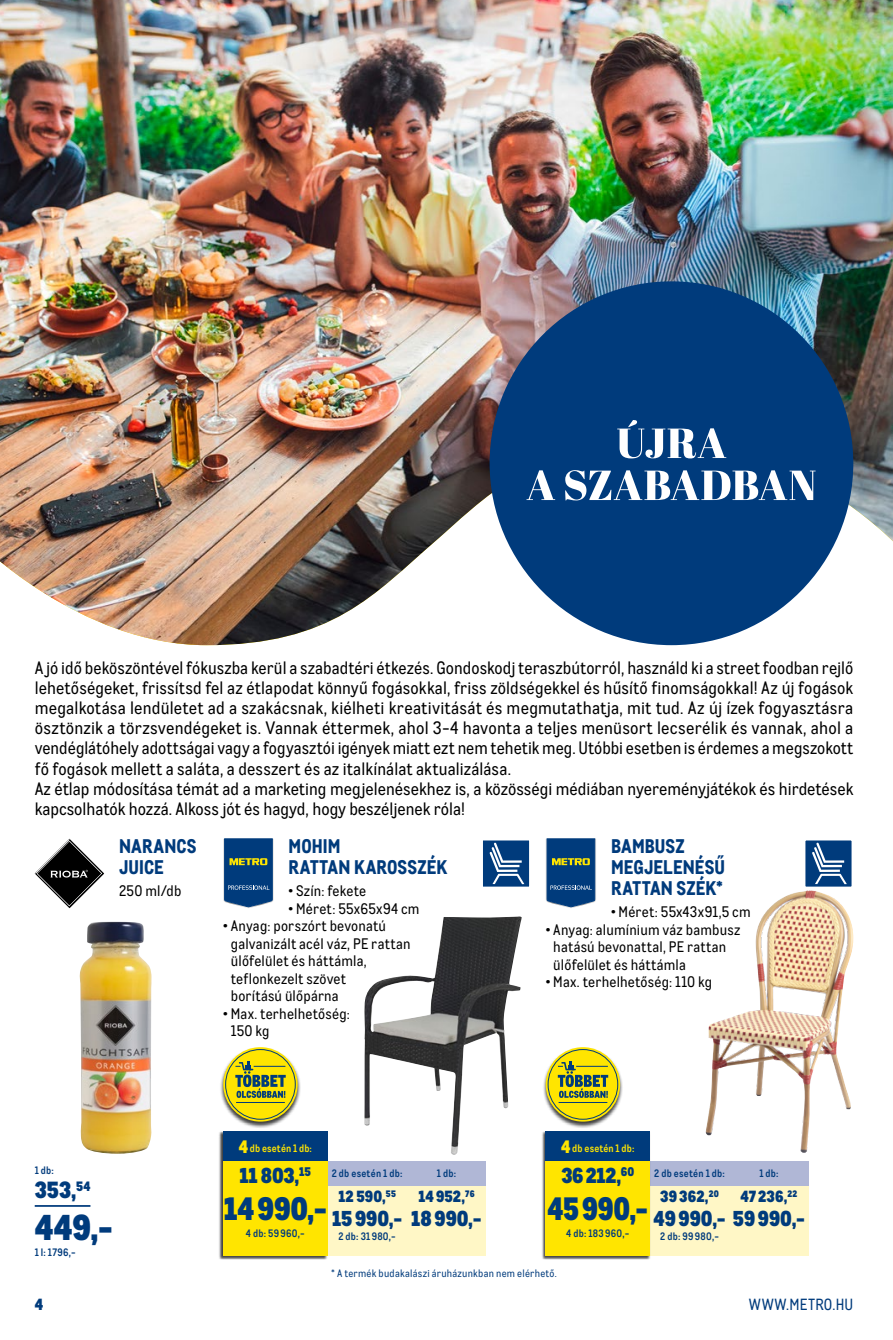
<style>
.page{position:relative;width:893px;height:1340px;background:#fff}
.page>*{position:absolute;margin:0;border:0;box-sizing:border-box;transform-origin:0 0}
.t1{font:900 35px "CA Metro";color:#003b7c}
.t2{font:900 31.5px "CA Metro";letter-spacing:-.01em;color:#003b7c}
.t3{font:900 31.5px "CA Metro";letter-spacing:-.01em;color:#003b7c;scale:.95 1}
.t4{font:900 22.75px "CA Metro";color:#003b7c}
.t5{font:900 21px "CA Metro";color:#003b7c}
.t6{font:800 19.25px/21px "CA Metro";letter-spacing:.005em;color:#003b7c}
.t7{font:17.5px/20.1px "CA Metro";letter-spacing:.005em;color:#000}
.t8{font:900 15.75px "CA Metro";letter-spacing:.01em;color:#003b7c}
.t9{font:15.75px "CA Metro";letter-spacing:.015em;color:#003b7c}
.t10{font:14.88px/17.5px "CA Metro";letter-spacing:.01em;color:#000}
.t11{font:700 10.5px "CA Metro";letter-spacing:.025em;color:#003b7c}
.t12{font:10.5px "CA Metro";letter-spacing:.025em;color:#003b7c}
.t13{font:700 10.5px "CA Metro";letter-spacing:.015em;color:#ffe500}
.s1{font-family:"CA Metro Superfat"}
.s2{font-weight:900;font-size:17.5px}
</style>
<div class="page">
<img style="left:0;top:0;width:893px;height:645px">
<div style="left:490px;top:281px;width:363px;height:364px;background:#003b7c;border-radius:50%"></div>
<svg style="left:526px;top:470px;width:290px;height:30px"></svg>
<svg style="left:617px;top:420px;width:109px;height:38px"></svg>
<img style="left:364px;top:916px;width:158px;height:238px">
<img style="left:705px;top:890px;width:148px;height:262px">
<hr style="left:35px;top:1205px;width:55px;height:1px;background:#003b7c">
<div style="left:220px;top:1047px;width:81px;height:81px;background:#000;opacity:.75"></div>
<svg style="left:223px;top:1047px;width:75px;height:74px;background:#e9d60d"></svg>
<div style="left:225px;top:1049px;width:71px;height:70px;border:1px solid #003b7c;border-radius:50%"></div>
<hr style="left:236px;top:1102px;width:49px;height:1px;background:#003b7c">
<svg style="left:235px;top:1061px;width:51px;height:36px;background:#9ba230"></svg>
<div style="left:407px;top:1161px;width:79px;height:25px;background:#b0b7d6"></div>
<div style="left:407px;top:1230px;width:79px;height:25px;background:#fff7c6"></div>
<div style="left:407px;top:1204px;width:79px;height:26px;background:#fff7c6"></div>
<div style="left:407px;top:1186px;width:79px;height:18px;background:#fff7c6"></div>
<div style="left:327px;top:1161px;width:80px;height:25px;background:#b0b7d6"></div>
<div style="left:327px;top:1230px;width:80px;height:25px;background:#fff7c6"></div>
<div style="left:327px;top:1204px;width:80px;height:26px;background:#fff7c6"></div>
<div style="left:327px;top:1186px;width:80px;height:18px;background:#fff7c6"></div>
<div style="left:219px;top:1130px;width:109px;height:129px;background:#000;opacity:.75"></div>
<div style="left:223px;top:1131px;width:104px;height:30px;background:#003b7c"></div>
<div style="left:223px;top:1226px;width:104px;height:29px;background:#ffe500"></div>
<div style="left:223px;top:1190px;width:104px;height:36px;background:#ffe500"></div>
<div style="left:223px;top:1161px;width:104px;height:29px;background:#ffe500"></div>
<div style="left:542px;top:1047px;width:81px;height:81px;background:#000;opacity:.75"></div>
<svg style="left:546px;top:1047px;width:74px;height:74px;background:#e9d60c"></svg>
<div style="left:548px;top:1049px;width:70px;height:70px;border:1px solid #003b7c;border-radius:50%"></div>
<hr style="left:559px;top:1102px;width:48px;height:1px;background:#003b7c">
<svg style="left:558px;top:1061px;width:50px;height:36px;background:#99a130"></svg>
<div style="left:729px;top:1161px;width:80px;height:25px;background:#b0b7d6"></div>
<div style="left:729px;top:1230px;width:80px;height:25px;background:#fff7c6"></div>
<div style="left:729px;top:1204px;width:80px;height:26px;background:#fff7c6"></div>
<div style="left:729px;top:1186px;width:80px;height:18px;background:#fff7c6"></div>
<div style="left:650px;top:1161px;width:79px;height:25px;background:#b0b7d6"></div>
<div style="left:650px;top:1230px;width:79px;height:25px;background:#fff7c6"></div>
<div style="left:650px;top:1204px;width:79px;height:26px;background:#fff7c6"></div>
<div style="left:650px;top:1186px;width:79px;height:18px;background:#fff7c6"></div>
<div style="left:541px;top:1130px;width:109px;height:129px;background:#000;opacity:.75"></div>
<div style="left:546px;top:1131px;width:104px;height:30px;background:#003b7c"></div>
<div style="left:546px;top:1226px;width:104px;height:29px;background:#ffe500"></div>
<div style="left:546px;top:1190px;width:104px;height:36px;background:#ffe500"></div>
<div style="left:546px;top:1161px;width:104px;height:29px;background:#ffe500"></div>
<svg style="left:546px;top:838px;width:50px;height:70px;background:#255681"></svg>
<svg style="left:223px;top:838px;width:51px;height:70px;background:#285883"></svg>
<img style="left:79px;top:921px;width:73px;height:232px">
<svg style="left:35px;top:838px;width:69px;height:70px"></svg>
<div style="left:804px;top:838px;width:49px;height:50px;background:#003b7c;border:2px solid #fff"></div>
<svg style="left:812px;top:842px;width:35px;height:43px"></svg>
<div style="left:481px;top:838px;width:50px;height:50px;background:#003b7c;border:2px solid #fff"></div>
<svg style="left:489px;top:842px;width:35px;height:43px"></svg>
<p class="t7" style="left:35px;top:657px;width:820px">A jó idő beköszöntével fókuszba kerül a szabadtéri étkezés. Gondoskodj teraszbútorról, használd ki a street foodban rejlő lehetőségeket, frissítsd fel az étlapodat könnyű fogásokkal, friss zöldségekkel és hűsítő finomságokkal! Az új fogások megalkotása lendületet ad a szakácsnak, kiélheti kreativitását és megmutathatja, mit tud. Az új ízek fogyasztásra ösztönzik a törzsvendégeket is. Vannak éttermek, ahol 3-4 havonta a teljes menüsort lecserélik és vannak, ahol a vendéglátóhely adottságai vagy a fogyasztói igények miatt ezt nem tehetik meg. Utóbbi esetben is érdemes a megszokott fő fogások mellett a saláta, a desszert és az italkínálat aktualizálása.<br>Az étlap módosítása témát ad a marketing megjelenésekhez is, a közösségi médiában nyereményjátékok és hirdetések kapcsolhatók hozzá. Alkoss jót és hagyd, hogy beszéljenek róla!</p>
<p class="t6" style="left:119px;top:833px;width:79px">NARANCS<br>JUICE</p>
<p class="t10" style="left:119px;top:881px;width:64px">250 ml/db</p>
<p class="t6" style="left:289px;top:833px;width:160px">MOHIM<br>RATTAN KAROSSZÉK</p>
<p class="t10" style="left:289px;top:881px;width:79px"><span class="s1">•</span> Szín: fekete</p>
<p class="t10" style="left:289px;top:898px;width:133px"><span class="s1">•</span> Méret: 55x65x94 cm</p>
<p class="t10" style="left:231px;top:916px;width:181px;text-indent:-8px"><span class="s1">•</span> Anyag: porszórt bevonatú galvanizált acél váz, PE rattan ülőfelület és háttámla, teflonkezelt szövet<br>borítású ülőpárna</p>
<p class="t10" style="left:231px;top:1003px;width:121px;text-indent:-8px"><span class="s1">•</span> Max. terhelhetőség:<br>150 kg</p>
<p class="t6" style="left:611px;top:833px;width:115px">BAMBUSZ<br>MEGJELENÉSŰ<br>RATTAN SZÉK*</p>
<p class="t10" style="left:611px;top:902px;width:141px"><span class="s1">•</span> Méret: 55x43x91,5 cm</p>
<p class="t10" style="left:553px;top:919px;width:189px;text-indent:-8px"><span class="s1">•</span> Anyag: alumínium váz bambusz hatású bevonattal, PE rattan ülőfelület és háttámla</p>
<p class="t10" style="left:546px;top:972px;width:168px"><span class="s1">•</span> Max. terhelhetőség: 110 kg</p>
<p class="t11" style="left:35px;top:1161px;width:21px">1 db:</p>
<h3 class="t4" style="left:35px;top:1170px;width:57px">353,<sup>54</sup></h3>
<h1 class="t1" style="left:35px;top:1197px;width:80px">449,-</h1>
<p class="t11" style="left:35px;top:1243px;width:43px">1 l: 1796,-</p>
<p class="t13" style="left:239px;top:1140px;width:75px"><span class="s2">4</span> db esetén 1 db:</p>
<p class="t13" style="left:561px;top:1140px;width:75px"><span class="s2">4</span> db esetén 1 db:</p>
<p class="t5" style="left:561px;top:1157px;width:74px">36212,<sup>60</sup></p>
<p class="t5" style="left:240px;top:1157px;width:73px">11 803,<sup>15</sup></p>
<p class="t11" style="left:759px;top:1165px;width:21px">1 db:</p>
<p class="t5" style="left:653px;top:1200px;width:153px">49990,- 59990,-</p>
<p class="t11" style="left:332px;top:1165px;width:72px">2 db esetén 1 db:</p>
<p class="t11" style="left:654px;top:1165px;width:72px">2 db esetén 1 db:</p>
<p class="t11" style="left:437px;top:1165px;width:21px">1 db:</p>
<p class="t5" style="left:332px;top:1200px;width:151px">15990,- 18990,-</p>
<p class="t8" style="left:418px;top:1182px;width:58px">14952,<sup>76</sup></p>
<p class="t8" style="left:660px;top:1182px;width:60px">39362,<sup>20</sup></p>
<p class="t8" style="left:740px;top:1182px;width:58px">47236,<sup>22</sup></p>
<p class="t8" style="left:338px;top:1182px;width:59px">12 590,<sup>55</sup></p>
<h2 class="t2" style="left:224px;top:1181px;width:105px">14990,-</h2>
<h2 class="t3" style="left:547px;top:1181px;width:107px">45990,-</h2>
<p class="t11" style="left:246px;top:1225px;width:60px">4 db: 59960,-</p>
<p class="t11" style="left:566px;top:1225px;width:65px">4 db: 183960,-</p>
<p class="t11" style="left:338px;top:1228px;width:59px">2 db: 31980,-</p>
<p class="t11" style="left:660px;top:1228px;width:60px">2 db: 99980,-</p>
<p class="t12" style="left:331px;top:1265px;width:227px">* A termék budakalászi áruházunkban nem elérhető.</p>
<p class="t8" style="left:35px;top:1290px;width:10px">4</p>
<p class="t9" style="left:749px;top:1293px;width:106px">WWW.METRO.HU</p>
</div>
